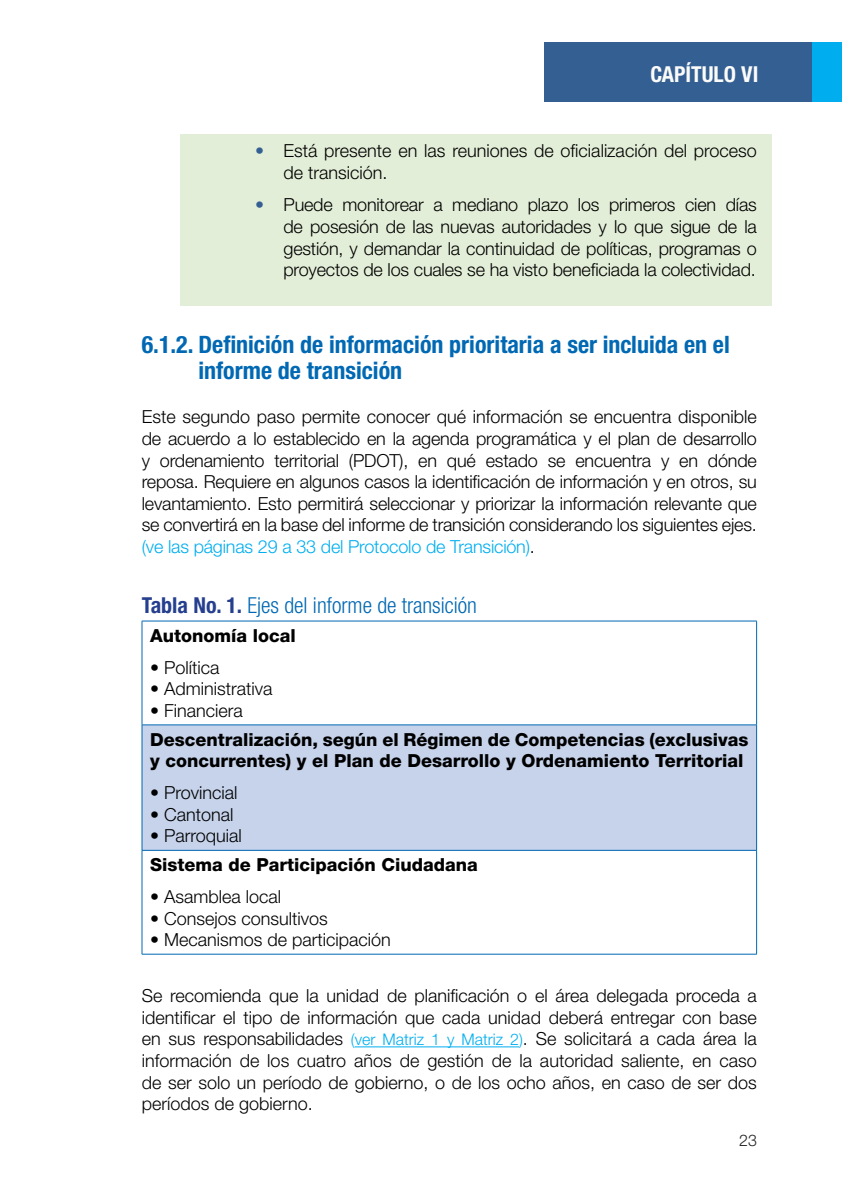
<style>
.page{position:relative;width:842px;height:1191px;background:#fff}
.page>*{position:absolute;margin:0;border:0;box-sizing:border-box;transform-origin:0 0}
.t1{font:700 condensed 24px/26.4px "Helvetica Neue LT Std";color:#0168b3}
.t2{font:300 condensed 22px "Helvetica Neue LT Std";color:#0168b3}
.t3{font:700 condensed 22px "Helvetica Neue LT Std";color:#fbfbfa}
.t4{font:300 18px/21.6px "Helvetica Neue LT Std";color:#000;text-align:justify}
.t5{font:800 18px/21.6px "Helvetica Neue LT Std";color:#000}
.t6{font:300 16px "Helvetica Neue LT Std";color:#231f20}
.s1{color:#345f92}
.s2{color:#00aeef}
.s3{font-weight:700;color:#253f8e}
.s4{font-size:16px;color:#00aeef}
</style>
<div class="page">
<div style="left:544px;top:42px;width:268px;height:60px;background:#345f92"></div>
<div style="left:812px;top:42px;width:30px;height:60px;background:#00aeef"></div>
<div style="left:181px;top:135px;width:591px;height:171px;background:#e3eed8"></div>
<hr style="left:355px;top:1046px;width:164px;height:1px;background:#00aeef">
<div style="left:142px;top:725px;width:615px;height:125px;background:#c6d3eb"></div>
<hr style="left:142px;top:620px;width:615px;height:1px;background:#0168b3">
<hr style="left:142px;top:621px;width:1px;height:103px;background:#0168b3">
<hr style="left:756px;top:621px;width:1px;height:103px;background:#0168b3">
<hr style="left:142px;top:850px;width:1px;height:104px;background:#0168b3">
<hr style="left:756px;top:850px;width:1px;height:104px;background:#0168b3">
<hr style="left:142px;top:953px;width:615px;height:1px;background:#0168b3">
<hr style="left:142px;top:724px;width:615px;height:1px;background:#0168b3">
<hr style="left:142px;top:725px;width:1px;height:125px;background:#0168b3">
<hr style="left:756px;top:725px;width:1px;height:125px;background:#0168b3">
<hr style="left:142px;top:850px;width:615px;height:1px;background:#0168b3">
<p class="t3" style="left:650px;top:61px;width:109px">CAPÍTULO VI</p>
<p class="t4" style="left:283px;top:139px;width:475px;text-indent:-28px"><span class="s1">•</span> Está presente en las reuniones de oficialización del proceso de transición.</p>
<p class="t4" style="left:283px;top:194px;width:475px;text-indent:-28px"><span class="s1">•</span> Puede monitorear a mediano plazo los primeros cien días de posesión de las nuevas autoridades y lo que sigue de la gestión, y demandar la continuidad de políticas, programas o proyectos de los cuales se ha visto beneficiada la colectividad.</p>
<h1 class="t1" style="left:198px;top:330px;width:533px;text-indent:-57px">6.1.2. Definición de información prioritaria a ser incluida en el informe de transición</h1>
<p class="t4" style="left:142px;top:406px;width:617px">Este segundo paso permite conocer qué información se encuentra disponible de acuerdo a lo establecido en la agenda programática y el plan de desarrollo y ordenamiento territorial (PDOT), en qué estado se encuentra y en dónde reposa. Requiere en algunos casos la identificación de información y en otros, su levantamiento. Esto permitirá seleccionar y priorizar la información relevante que se convertirá en la base del informe de transición considerando los siguientes ejes. <span class="s2">(ve las páginas 29 a 33 del Protocolo de Transición)</span>.</p>
<p class="t2" style="left:142px;top:592px;width:337px"><span class="s3">Tabla No. 1.</span> Ejes del informe de transición</p>
<p class="t5" style="left:150px;top:624px;width:147px">Autonomía local</p>
<p class="t4" style="left:150px;top:656px;width:71px">• Política</p>
<p class="t4" style="left:150px;top:677px;width:124px">• Administrativa</p>
<p class="t4" style="left:150px;top:699px;width:94px">• Financiera</p>
<p class="t5" style="left:150px;top:728px;width:600px">Descentralización, según el Régimen de Competencias (exclusivas y concurrentes) y el Plan de Desarrollo y Ordenamiento Territorial</p>
<p class="t4" style="left:150px;top:781px;width:89px">• Provincial</p>
<p class="t4" style="left:150px;top:803px;width:85px">• Cantonal</p>
<p class="t4" style="left:150px;top:824px;width:93px">• Parroquial</p>
<p class="t5" style="left:150px;top:854px;width:329px">Sistema de Participación Ciudadana</p>
<p class="t4" style="left:150px;top:885px;width:133px">• Asamblea local</p>
<p class="t4" style="left:150px;top:907px;width:179px">• Consejos consultivos</p>
<p class="t4" style="left:150px;top:928px;width:242px">• Mecanismos de participación</p>
<p class="t4" style="left:142px;top:984px;width:617px">Se recomienda que la unidad de planificación o el área delegada proceda a identificar el tipo de información que cada unidad deberá entregar con base en sus responsabilidades <span class="s4">(ver Matriz 1 y Matriz 2)</span>. Se solicitará a cada área la información de los cuatro años de gestión de la autoridad saliente, en caso de ser solo un período de gobierno, o de los ocho años, en caso de ser dos períodos de gobierno.</p>
<p class="t6" style="left:739px;top:1130px;width:19px">23</p>
</div>
